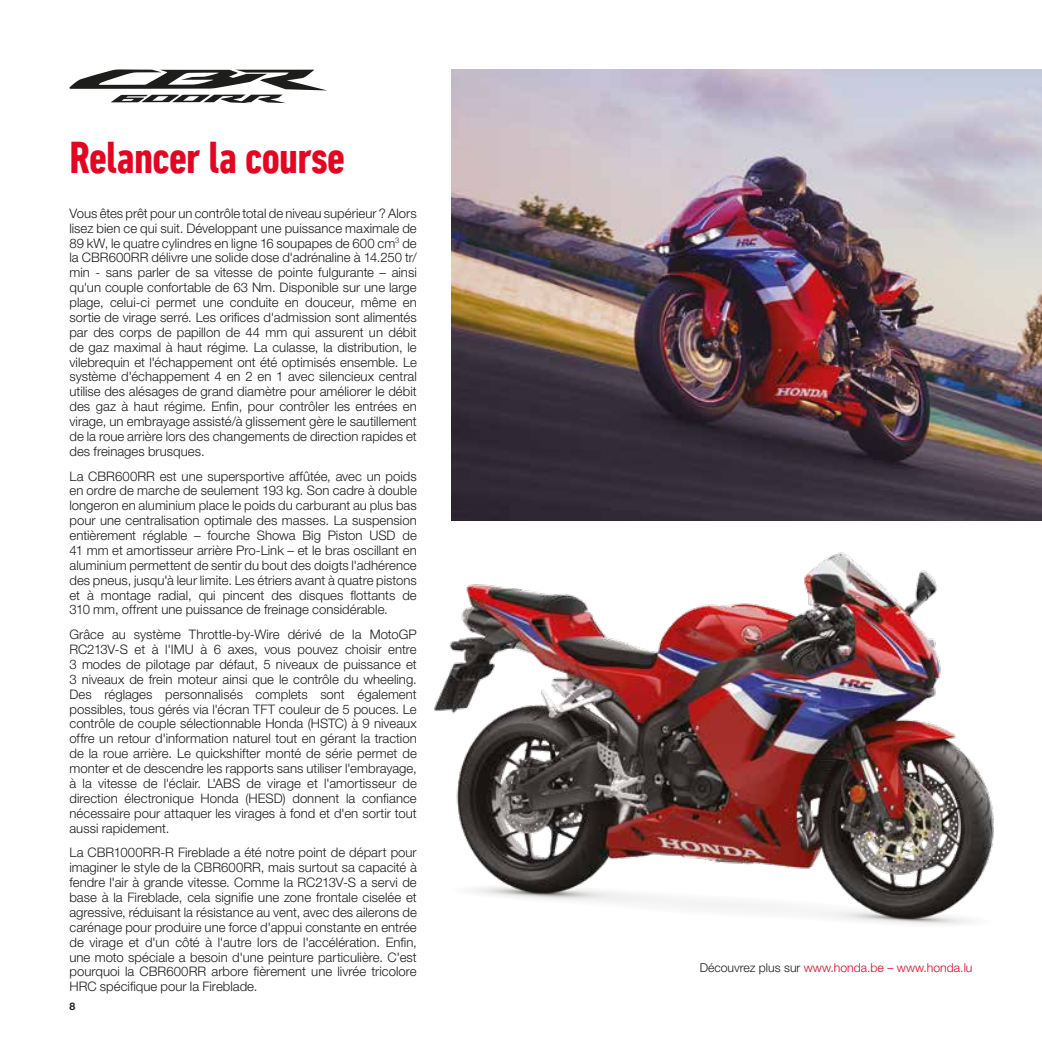
<style>
.page{position:relative;width:1042px;height:1042px;background:#fff}
.page>*{position:absolute;margin:0;border:0;box-sizing:border-box;transform-origin:0 0}
.t1{font:700 condensed 45.5px "DIN Next LT Pro";letter-spacing:-.015em;color:#e40521}
.t2{font:300 13.12px/14.9px "Helvetica Neue LT Std";color:#1d1d1b;text-align:justify}
.t3{font:300 12.25px "Helvetica Neue LT Std";color:#e40521}
.t4{font:700 10.5px "Helvetica Neue LT Std";color:#1d1d1b}
.s1{color:#1d1d1b}
</style>
<div class="page">
<img style="left:451px;top:69px;width:591px;height:312px">
<svg style="left:69px;top:69px;width:258px;height:34px"></svg>
<img style="left:434px;top:381px;width:608px;height:544px">
<h1 class="t1" style="left:69px;top:132px;width:277px">Relancer la course</h1>
<p class="t2" style="left:69px;top:205px;width:349px">Vous êtes prêt pour un contrôle total de niveau supérieur ? Alors lisez bien ce qui suit. Développant une puissance maximale de 89 kW, le quatre cylindres en ligne 16 soupapes de 600 cm<sup>3</sup> de la CBR600RR délivre une solide dose d'adrénaline à 14.250 tr/ min - sans parler de sa vitesse de pointe fulgurante – ainsi qu'un couple confortable de 63 Nm. Disponible sur une large plage, celui-ci permet une conduite en douceur, même en sortie de virage serré. Les orifices d'admission sont alimentés par des corps de papillon de 44 mm qui assurent un débit de gaz maximal à haut régime. La culasse, la distribution, le vilebrequin et l'échappement ont été optimisés ensemble. Le système d'échappement 4 en 2 en 1 avec silencieux central utilise des alésages de grand diamètre pour améliorer le débit des gaz à haut régime. Enfin, pour contrôler les entrées en virage, un embrayage assisté/à glissement gère le sautillement de la roue arrière lors des changements de direction rapides et des freinages brusques.</p>
<p class="t2" style="left:69px;top:468px;width:349px">La CBR600RR est une supersportive affûtée, avec un poids en ordre de marche de seulement 193 kg. Son cadre à double longeron en aluminium place le poids du carburant au plus bas pour une centralisation optimale des masses. La suspension entièrement réglable – fourche Showa Big Piston USD de 41 mm et amortisseur arrière Pro-Link – et le bras oscillant en aluminium permettent de sentir du bout des doigts l'adhérence des pneus, jusqu'à leur limite. Les étriers avant à quatre pistons et à montage radial, qui pincent des disques flottants de 310 mm, offrent une puissance de freinage considérable.</p>
<p class="t2" style="left:69px;top:627px;width:349px">Grâce au système Throttle-by-Wire dérivé de la MotoGP RC213V-S et à l'IMU à 6 axes, vous pouvez choisir entre 3 modes de pilotage par défaut, 5 niveaux de puissance et 3 niveaux de frein moteur ainsi que le contrôle du wheeling.<br>Des réglages personnalisés complets sont également possibles, tous gérés via l'écran TFT couleur de 5 pouces. Le contrôle de couple sélectionnable Honda (HSTC) à 9 niveaux offre un retour d'information naturel tout en gérant la traction de la roue arrière. Le quickshifter monté de série permet de monter et de descendre les rapports sans utiliser l'embrayage, à la vitesse de l'éclair. L'ABS de virage et l'amortisseur de direction électronique Honda (HESD) donnent la confiance nécessaire pour attaquer les virages à fond et d'en sortir tout aussi rapidement.</p>
<p class="t2" style="left:69px;top:845px;width:349px">La CBR1000RR-R Fireblade a été notre point de départ pour imaginer le style de la CBR600RR, mais surtout sa capacité à fendre l'air à grande vitesse. Comme la RC213V-S a servi de base à la Fireblade, cela signifie une zone frontale ciselée et agressive, réduisant la résistance au vent, avec des ailerons de carénage pour produire une force d'appui constante en entrée de virage et d'un côté à l'autre lors de l'accélération. Enfin, une moto spéciale a besoin d'une peinture particulière. C'est pourquoi la CBR600RR arbore fièrement une livrée tricolore HRC spécifique pour la Fireblade.</p>
<p class="t4" style="left:69px;top:1000px;width:7px">8</p>
<p class="t3" style="left:700px;top:960px;width:274px"><span class="s1">Découvrez plus sur</span> www.honda.be – www.honda.lu</p>
</div>
